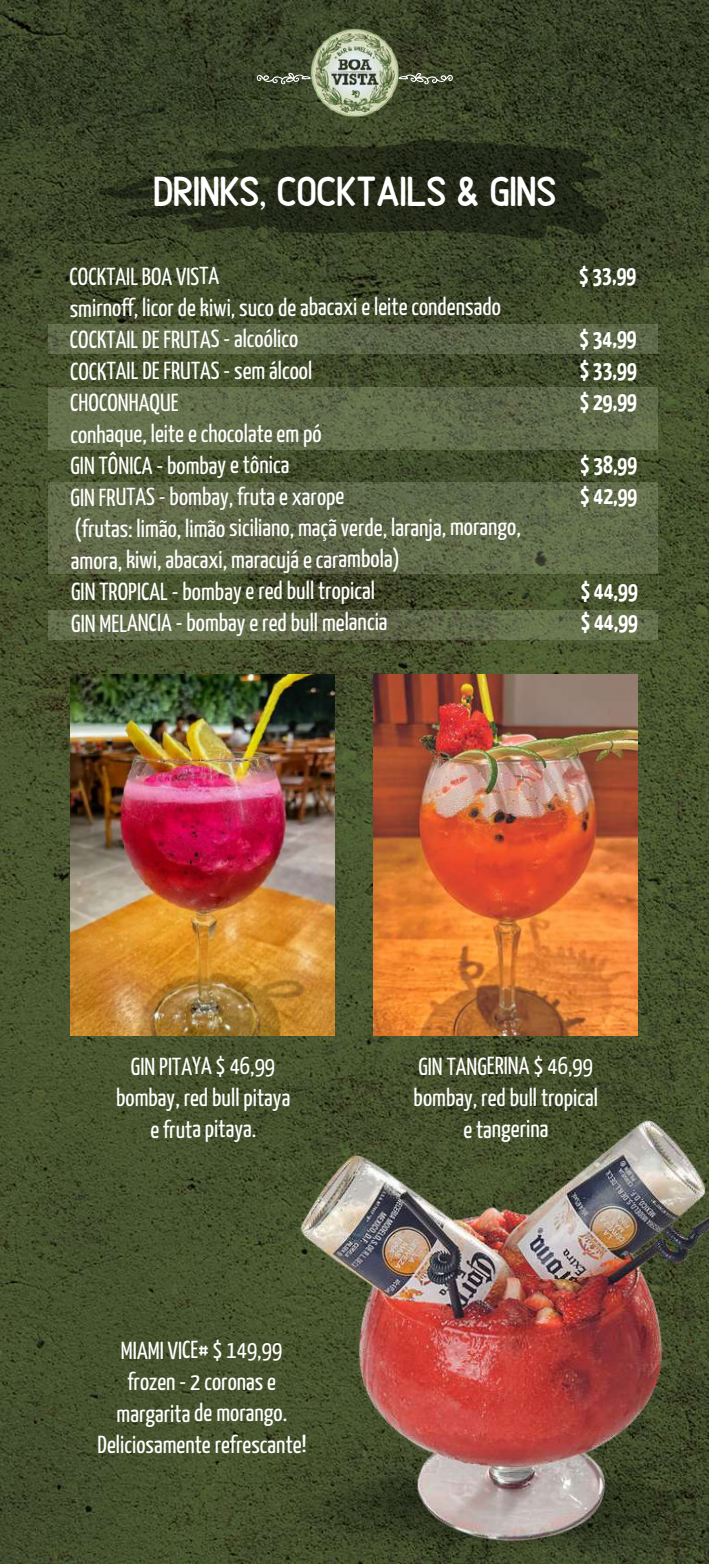
<style>
.page{position:relative;width:709px;height:1564px;background:#fff}
.page>*{position:absolute;margin:0;border:0;box-sizing:border-box;transform-origin:0 0}
.t1{font:42px "Alaska";color:#fff}
.t2{font:24.5px/31.5px "Yanone Kaffeesatz";letter-spacing:-.005em;color:#fff;text-align:center}
.t3{font:700 24.5px/31.5px "Yanone Kaffeesatz";letter-spacing:-.005em;color:#fff}
</style>
<div class="page">
<img style="left:0;top:0;width:709px;height:1563px">
<svg style="left:257px;top:73px;width:196px;height:11px"></svg>
<img style="left:310px;top:29px;width:88px;height:88px">
<svg style="left:100px;top:139px;width:509px;height:100px;background:#2a311c"></svg>
<svg style="left:48px;top:324px;width:610px;height:30px;background:#5d6748"></svg>
<svg style="left:48px;top:609px;width:610px;height:30px;background:#606948"></svg>
<svg style="left:48px;top:387px;width:610px;height:63px;background:#616b4a"></svg>
<svg style="left:48px;top:482px;width:610px;height:92px;background:#5f6849"></svg>
<img style="left:71px;top:674px;width:264px;height:361px">
<img style="left:374px;top:674px;width:264px;height:361px">
<img style="left:267px;top:1082px;width:442px;height:481px">
<h1 class="t1" style="left:153px;top:159px;width:404px">DRINKS, COCKTAILS &amp; GINS</h1>
<p class="t2" style="left:70px;top:262px;width:453px;text-align:left">COCKTAIL BOA VISTA<br>smirnoff, licor de kiwi, suco de abacaxi e leite condensado COCKTAIL DE FRUTAS - alcoólico<br>COCKTAIL DE FRUTAS - sem álcool<br>CHOCONHAQUE<br>conhaque, leite e chocolate em pó<br>GIN TÔNICA - bombay e tônica<br>GIN FRUTAS - bombay, fruta e xarope<br>(frutas: limão, limão siciliano, maçã verde, laranja, morango, amora, kiwi, abacaxi, maracujá e carambola)<br>GIN TROPICAL - bombay e red bull tropical<br>GIN MELANCIA - bombay e red bull melancia</p>
<p class="t3" style="left:579px;top:261px;width:59px">$ 33,99</p>
<p class="t3" style="left:579px;top:324px;width:59px;text-align:justify">$ 34,99 $ 33,99 $ 29,99</p>
<p class="t3" style="left:580px;top:450px;width:59px">$ 38,99 $ 42,99</p>
<p class="t3" style="left:580px;top:576px;width:59px">$ 44,99 $ 44,99</p>
<p class="t2" style="left:116px;top:1052px;width:176px">GIN PITAYA $ 46,99 bombay, red bull pitaya e fruta pitaya.</p>
<p class="t2" style="left:413px;top:1052px;width:186px">GIN TANGERINA $ 46,99 bombay, red bull tropical e tangerina</p>
<p class="t2" style="left:98px;top:1335px;width:210px">MIAMI VICE# $ 149,99 frozen - 2 coronas e margarita de morango.<br>Deliciosamente refrescante!</p>
</div>
